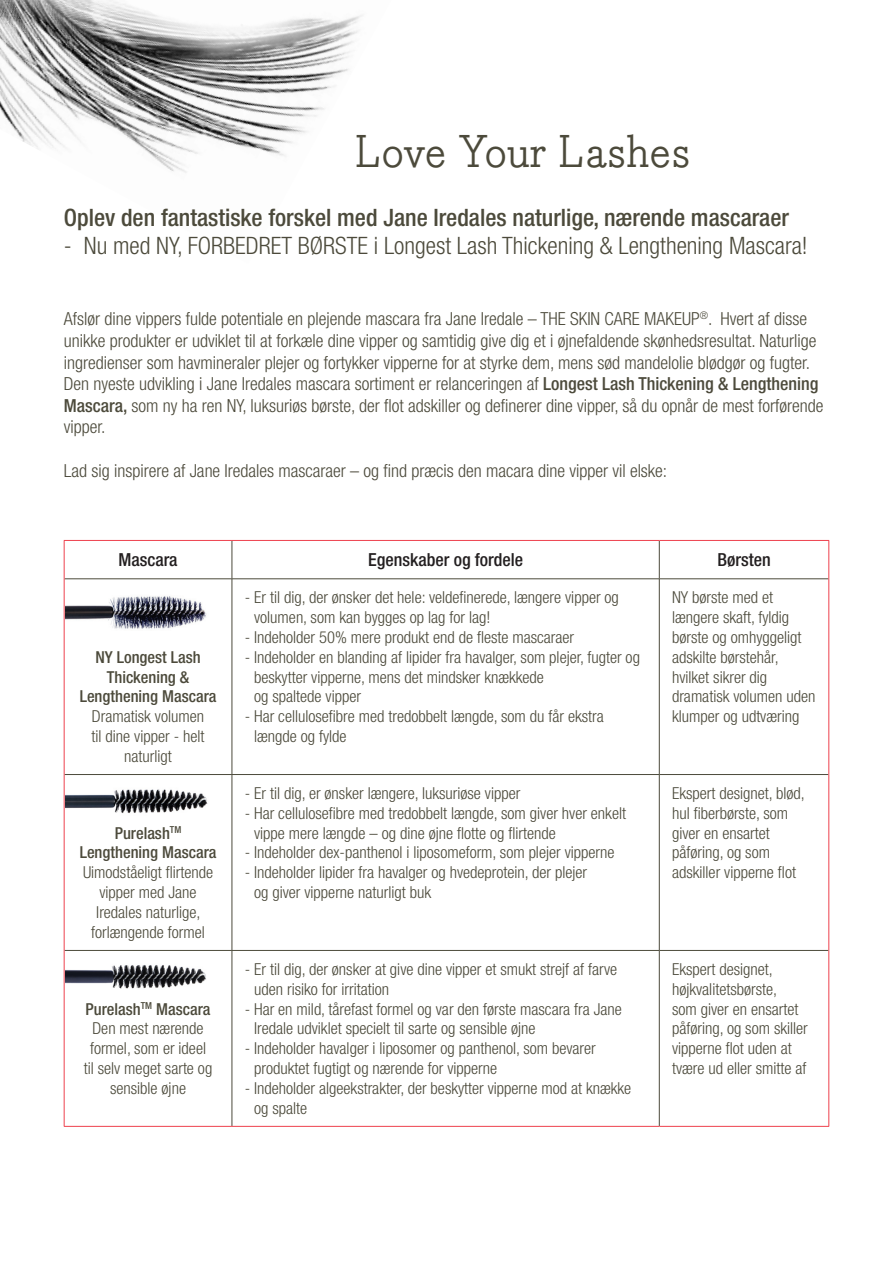
<style>
.page{position:relative;width:893px;height:1263px;background:#fff}
.page>*{position:absolute;margin:0;border:0;box-sizing:border-box;transform-origin:0 0}
.t1{font:45px "Bodoni Egyptian Pro";color:#4c4a3b}
.t2{font:500 condensed 24px "Helvetica Neue LT Std";color:#4c4a3b}
.t3{font:300 condensed 24px "Helvetica Neue LT Std";color:#4c4a3b}
.t4{font:300 condensed 18px/21.6px "Helvetica Neue LT Std";color:#4c4a3b}
.t5{font:500 condensed 18px "Helvetica Neue LT Std";color:#231f20}
.t6{font:300 condensed 16.5px/19.8px "Helvetica Neue LT Std";color:#4c4a3b}
.s1{font-weight:500}
</style>
<div class="page">
<img style="left:0;top:0;width:363px;height:173px">
<hr style="left:232px;top:541px;width:1px;height:38px;background:#4c4a3b">
<hr style="left:659px;top:541px;width:1px;height:38px;background:#4c4a3b">
<hr style="left:65px;top:578px;width:167px;height:1px;background:#4c4a3b">
<hr style="left:232px;top:578px;width:427px;height:1px;background:#4c4a3b">
<hr style="left:232px;top:579px;width:1px;height:195px;background:#4c4a3b">
<hr style="left:659px;top:578px;width:169px;height:1px;background:#4c4a3b">
<hr style="left:659px;top:579px;width:1px;height:195px;background:#4c4a3b">
<hr style="left:65px;top:774px;width:167px;height:1px;background:#4c4a3b">
<hr style="left:232px;top:774px;width:427px;height:1px;background:#4c4a3b">
<hr style="left:232px;top:775px;width:1px;height:175px;background:#4c4a3b">
<hr style="left:659px;top:774px;width:169px;height:1px;background:#4c4a3b">
<hr style="left:659px;top:775px;width:1px;height:175px;background:#4c4a3b">
<hr style="left:65px;top:950px;width:167px;height:1px;background:#4c4a3b">
<hr style="left:232px;top:950px;width:427px;height:1px;background:#4c4a3b">
<hr style="left:232px;top:951px;width:1px;height:175px;background:#4c4a3b">
<hr style="left:659px;top:950px;width:169px;height:1px;background:#4c4a3b">
<hr style="left:659px;top:951px;width:1px;height:175px;background:#4c4a3b">
<hr style="left:64px;top:540px;width:168px;height:1px;background:#ee414d">
<hr style="left:64px;top:541px;width:1px;height:38px;background:#ee414d">
<hr style="left:232px;top:540px;width:427px;height:1px;background:#ee414d">
<hr style="left:659px;top:540px;width:170px;height:1px;background:#ee414d">
<hr style="left:828px;top:541px;width:1px;height:38px;background:#ee414d">
<hr style="left:64px;top:579px;width:1px;height:195px;background:#ee414d">
<hr style="left:828px;top:579px;width:1px;height:195px;background:#ee414d">
<hr style="left:64px;top:774px;width:1px;height:176px;background:#ee414d">
<hr style="left:828px;top:774px;width:1px;height:176px;background:#ee414d">
<hr style="left:64px;top:950px;width:1px;height:176px;background:#ee414d">
<hr style="left:828px;top:950px;width:1px;height:176px;background:#ee414d">
<hr style="left:64px;top:1126px;width:168px;height:1px;background:#ee414d">
<hr style="left:232px;top:1126px;width:427px;height:1px;background:#ee414d">
<hr style="left:659px;top:1126px;width:170px;height:1px;background:#ee414d">
<img style="left:66px;top:596px;width:141px;height:33px">
<img style="left:66px;top:789px;width:142px;height:24px">
<img style="left:66px;top:965px;width:140px;height:24px">
<p class="t1" style="left:355px;top:123px;width:338px">Love Your Lashes</p>
<p class="t2" style="left:64px;top:203px;width:727px">Oplev den fantastiske forskel med Jane Iredales naturlige, nærende mascaraer</p>
<p class="t3" style="left:64px;top:232px;width:745px">- Nu med NY, FORBEDRET BØRSTE i Longest Lash Thickening &amp; Lengthening Mascara!</p>
<p class="t4" style="left:64px;top:308px;width:761px">Afslør dine vippers fulde potentiale en plejende mascara fra Jane Iredale – THE SKIN CARE MAKEUP<sup>®</sup>. Hvert af disse unikke produkter er udviklet til at forkæle dine vipper og samtidig give dig et i øjnefaldende skønhedsresultat. Naturlige ingredienser som havmineraler plejer og fortykker vipperne for at styrke dem, mens sød mandelolie blødgør og fugter.<br>Den nyeste udvikling i Jane Iredales mascara sortiment er relanceringen af <span class="s1">Longest Lash Thickening &amp; Lengthening Mascara,</span> som ny ha ren NY, luksuriøs børste, der flot adskiller og definerer dine vipper, så du opnår de mest forførende vipper.</p>
<p class="t4" style="left:64px;top:459px;width:605px">Lad sig inspirere af Jane Iredales mascaraer – og find præcis den macara dine vipper vil elske:</p>
<p class="t5" style="left:118px;top:549px;width:61px">Mascara</p>
<p class="t5" style="left:368px;top:549px;width:157px">Egenskaber og fordele</p>
<p class="t5" style="left:717px;top:549px;width:55px">Børsten</p>
<p class="t6" style="left:80px;top:647px;width:138px;text-align:center"><span class="s1">NY Longest Lash<br>Thickening &amp;<br>Lengthening Mascara<br></span>Dramatisk volumen<br>til dine vipper - helt naturligt</p>
<p class="t6" style="left:80px;top:823px;width:138px;text-align:center"><span class="s1">Purelash</span><sup>TM<br></sup><span class="s1">Lengthening Mascara<br></span>Uimodståeligt flirtende vipper med Jane<br>Iredales naturlige, forlængende formel</p>
<p class="t6" style="left:84px;top:999px;width:130px;text-align:center"><span class="s1">Purelash</span><sup>TM</sup> <span class="s1">Mascara<br></span>Den mest nærende formel, som er ideel til selv meget sarte og sensible øjne</p>
<p class="t6" style="left:254px;top:587px;width:366px;text-indent:-9px">- Er til dig, der ønsker det hele: veldefinerede, længere vipper og volumen, som kan bygges op lag for lag!</p>
<p class="t6" style="left:245px;top:627px;width:331px">- Indeholder 50% mere produkt end de fleste mascaraer</p>
<p class="t6" style="left:254px;top:647px;width:387px;text-indent:-9px">- Indeholder en blanding af lipider fra havalger, som plejer, fugter og beskytter vipperne, mens det mindsker knækkede<br>og spaltede vipper</p>
<p class="t6" style="left:254px;top:706px;width:351px;text-indent:-9px">- Har cellulosefibre med tredobbelt længde, som du får ekstra længde og fylde</p>
<p class="t6" style="left:245px;top:783px;width:277px">- Er til dig, er ønsker længere, luksuriøse vipper</p>
<p class="t6" style="left:254px;top:803px;width:373px;text-indent:-9px">- Har cellulosefibre med tredobbelt længde, som giver hver enkelt vippe mere længde – og dine øjne flotte og flirtende</p>
<p class="t6" style="left:245px;top:843px;width:371px">- Indeholder dex-panthenol i liposomeform, som plejer vipperne</p>
<p class="t6" style="left:254px;top:862px;width:335px;text-indent:-9px">- Indeholder lipider fra havalger og hvedeprotein, der plejer og giver vipperne naturligt buk</p>
<p class="t6" style="left:254px;top:959px;width:364px;text-indent:-9px">- Er til dig, der ønsker at give dine vipper et smukt strejf af farve uden risiko for irritation</p>
<p class="t6" style="left:254px;top:999px;width:369px;text-indent:-9px">- Har en mild, tårefast formel og var den første mascara fra Jane<br>Iredale udviklet specielt til sarte og sensible øjne</p>
<p class="t6" style="left:254px;top:1038px;width:343px;text-indent:-9px">- Indeholder havalger i liposomer og panthenol, som bevarer produktet fugtigt og nærende for vipperne</p>
<p class="t6" style="left:254px;top:1078px;width:379px;text-indent:-9px">- Indeholder algeekstrakter, der beskytter vipperne mod at knække og spalte</p>
<p class="t6" style="left:672px;top:587px;width:145px">NY børste med et længere skaft, fyldig børste og omhyggeligt adskilte børstehår, hvilket sikrer dig dramatisk volumen uden klumper og udtværing</p>
<p class="t6" style="left:672px;top:783px;width:134px">Ekspert designet, blød, hul fiberbørste, som giver en ensartet påføring, og som</p>
<p class="t6" style="left:672px;top:862px;width:125px">adskiller vipperne flot</p>
<p class="t6" style="left:672px;top:959px;width:137px">Ekspert designet, højkvalitetsbørste,<br>som giver en ensartet påføring, og som skiller vipperne flot uden at tvære ud eller smitte af</p>
</div>
